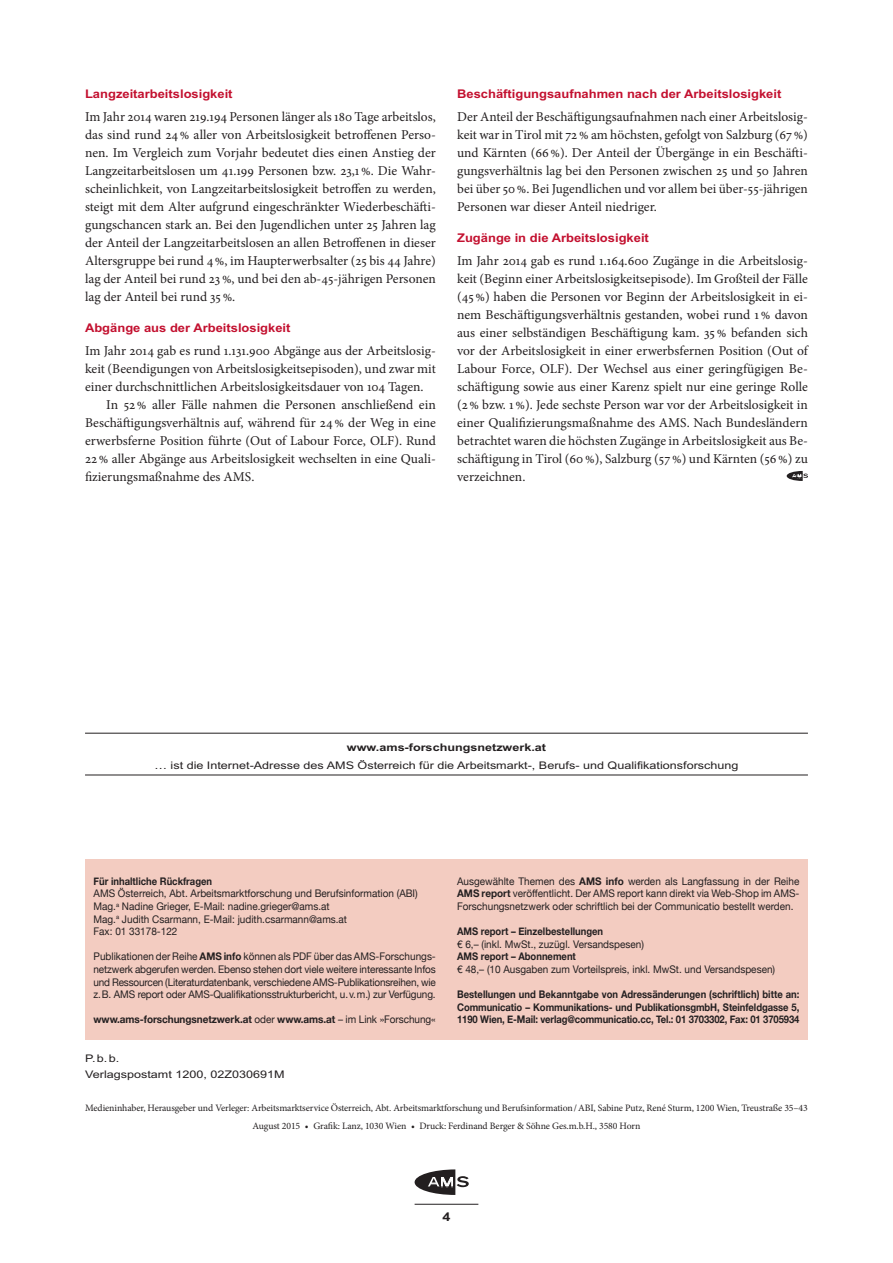
<style>
.page{position:relative;width:893px;height:1263px;background:#fff}
.page>*{position:absolute;margin:0;border:0;box-sizing:border-box;transform-origin:0 0}
.AMS_info_Lauftext_Er{font:13.5px/18px "Minion Pro";color:#231f20;text-align:justify}
.AMS_info_Lauftext{font:13.5px/18px "Minion Pro";color:#231f20;text-align:justify}
.AMS_info_Kapitel_I_I{font:700 12px "AMS";color:#c3102f;scale:.9 1}
.t1{font:700 12px "AMS";color:#231f20}
.AMS_info_Schluss_Kas{font:10.5px/12.6px "Helvetica Neue";color:#231f20;text-align:justify;scale:.95 1}
.AMS_info_Schluss_Kas-2{font:700 10.5px/12.6px "Helvetica Neue";letter-spacing:-.005em;color:#231f20;text-align:justify;scale:.9 1}
.AMS_info_Schluss_Fos{font:10.5px "AMS";color:#231f20}
.AMS_info_Schluss_Kas-3{font:700 10.5px "Helvetica Neue";letter-spacing:-.005em;color:#231f20;scale:.95 1}
.AMS_info_Schluss_Pbb{font:10.5px "AMS";color:#231f20}
.AMS_info_Schluss_For{font:700 10.5px "AMS";color:#231f20}
.AMS_info_Schluss_Imp{font:9.75px "Minion Pro";letter-spacing:-.01em;color:#231f20}
.s1{font-weight:700}
.s2{font-weight:400}
</style>
<div class="page">
<svg style="left:415px;top:1169px;width:54px;height:26px"></svg>
<hr style="left:415px;top:1204px;width:63px;height:1px;background:#231f20">
<svg style="left:787px;top:471px;width:21px;height:10px"></svg>
<hr style="left:85px;top:733px;width:723px;height:1px;background:#231f20">
<hr style="left:85px;top:775px;width:723px;height:1px;background:#231f20">
<div style="left:85px;top:859px;width:723px;height:180px;background:#f3ccc1"></div>
<p class="AMS_info_Kapitel_I_I" style="left:85px;top:88px;width:165px">Langzeitarbeitslosigkeit</p>
<p class="AMS_info_Lauftext_Er" style="left:85px;top:108px;width:352px">Im Jahr 2014 waren 219.194 Personen länger als 180 Tage arbeitslos, das sind rund 24% aller von Arbeitslosigkeit betroffenen Perso&shy;nen. Im Vergleich zum Vorjahr bedeutet dies einen Anstieg der Langzeitarbeitslosen um 41.199 Personen bzw. 23,1%. Die Wahr&shy;scheinlichkeit, von Langzeitarbeitslosigkeit betroffen zu werden, steigt mit dem Alter aufgrund eingeschränkter Wiederbeschäfti&shy;gungschancen stark an. Bei den Jugendlichen unter 25 Jahren lag der Anteil der Langzeitarbeitslosen an allen Betroffenen in dieser Altersgruppe bei rund 4%, im Haupterwerbsalter (25 bis 44 Jahre) lag der Anteil bei rund 23%, und bei den ab-45-jährigen Personen lag der Anteil bei rund 35%.</p>
<p class="AMS_info_Kapitel_I_I" style="left:85px;top:322px;width:230px">Abgänge aus der Arbeitslosigkeit</p>
<p class="AMS_info_Lauftext_Er" style="left:85px;top:342px;width:352px">Im Jahr 2014 gab es rund 1.131.900 Abgänge aus der Arbeitslosig&shy;keit (Beendigungen von Arbeitslosigkeitsepisoden), und zwar mit einer durchschnittlichen Arbeitslosigkeitsdauer von 104 Tagen.</p>
<p class="AMS_info_Lauftext" style="left:85px;top:396px;width:352px;text-indent:21px">In 52% aller Fälle nahmen die Personen anschließend ein Beschäftigungsverhältnis auf, während für 24% der Weg in eine erwerbsferne Position führte (Out of Labour Force, OLF). Rund 22% aller Abgänge aus Arbeitslosigkeit wechselten in eine Quali&shy;fizierungsmaßnahme des AMS.</p>
<p class="AMS_info_Kapitel_I_I" style="left:457px;top:88px;width:362px">Beschäftigungsaufnahmen nach der Arbeitslosigkeit</p>
<p class="AMS_info_Lauftext_Er" style="left:457px;top:108px;width:352px">Der Anteil der Beschäftigungsaufnahmen nach einer Arbeitslosig&shy;keit war in Tirol mit 72% am höchsten, gefolgt von Salzburg (67%) und Kärnten (66%). Der Anteil der Übergänge in ein Beschäfti&shy;gungsverhältnis lag bei den Personen zwischen 25 und 50 Jahren bei über 50%. Bei Jugendlichen und vor allem bei über-55-jährigen Personen war dieser Anteil niedriger.</p>
<p class="AMS_info_Kapitel_I_I" style="left:457px;top:232px;width:215px">Zugänge in die Arbeitslosigkeit</p>
<p class="AMS_info_Lauftext_Er" style="left:457px;top:252px;width:352px">Im Jahr 2014 gab es rund 1.164.600 Zugänge in die Arbeitslosig&shy;keit (Beginn einer Arbeitslosigkeitsepisode). Im Großteil der Fälle (45%) haben die Personen vor Beginn der Arbeitslosigkeit in ei&shy;nem Beschäftigungsverhältnis gestanden, wobei rund 1% davon aus einer selbständigen Beschäftigung kam. 35% befanden sich vor der Arbeitslosigkeit in einer erwerbsfernen Position (Out of Labour Force, OLF). Der Wechsel aus einer geringfügigen Be&shy;schäftigung sowie aus einer Karenz spielt nur eine geringe Rolle (2% bzw. 1%). Jede sechste Person war vor der Arbeitslosigkeit in einer Qualifizierungsmaßnahme des AMS. Nach Bundesländern betrachtet waren die höchsten Zugänge in Arbeitslosigkeit aus Be&shy;schäftigung in Tirol (60%), Salzburg (57%) und Kärnten (56%) zu verzeichnen.</p>
<p class="AMS_info_Schluss_For" style="left:347px;top:741px;width:201px">www.ams-forschungsnetzwerk.at</p>
<p class="AMS_info_Schluss_Fos" style="left:154px;top:759px;width:585px">… ist die Internet-Adresse des AMS Österreich für die Arbeitsmarkt-, Berufs- und Qualifikationsforschung</p>
<p class="AMS_info_Schluss_Kas-2" style="left:94px;top:874px;width:133px">Für inhaltliche Rückfragen</p>
<p class="AMS_info_Schluss_Kas" style="left:94px;top:887px;width:343px">AMS Österreich, Abt. Arbeitsmarktforschung und Berufsinformation (ABI)</p>
<p class="AMS_info_Schluss_Kas" style="left:94px;top:900px;width:250px">Mag.<sup>a</sup> Nadine Grieger, E-Mail: nadine.grieger@ams.at</p>
<p class="AMS_info_Schluss_Kas" style="left:94px;top:912px;width:268px">Mag.<sup>a</sup> Judith Csarmann, E-Mail: judith.csarmann@ams.at</p>
<p class="AMS_info_Schluss_Kas" style="left:94px;top:925px;width:90px">Fax: 01 33178-122</p>
<p class="AMS_info_Schluss_Kas" style="left:94px;top:950px;width:362px">Publikationen der Reihe <span class="s1">AMS info</span> können als PDF über das AMS-Forschungs&shy;netzwerk abgerufen werden. Ebenso stehen dort viele weitere interessante Infos und Ressourcen (Literaturdatenbank, verschiedene AMS-Publikationsreihen, wie z.B. AMS report oder AMS-Qualifikationsstrukturbericht, u.v.m.) zur Verfügung.</p>
<p class="AMS_info_Schluss_Kas-3" style="left:94px;top:1013px;width:362px">www.ams-forschungsnetzwerk.at <span class="s2">oder</span> www.ams.at <span class="s2">– im Link »Forschung«</span></p>
<p class="AMS_info_Schluss_Pbb" style="left:85px;top:1052px;width:36px">P.b.b.</p>
<p class="AMS_info_Schluss_Pbb" style="left:85px;top:1069px;width:201px">Verlagspostamt 1200, 02Z030691M</p>
<p class="AMS_info_Schluss_Kas" style="left:457px;top:875px;width:362px">Ausgewählte Themen des <span class="s1">AMS info</span> werden als Langfassung in der Reihe <span class="s1">AMS report</span> veröffentlicht. Der AMS report kann direkt via Web-Shop im AMS-Forschungsnetzwerk oder schriftlich bei der Communicatio bestellt werden.</p>
<p class="AMS_info_Schluss_Kas-2" style="left:457px;top:925px;width:164px">AMS report – Einzelbestellungen</p>
<p class="AMS_info_Schluss_Kas" style="left:457px;top:938px;width:198px">€ 6,– (inkl. MwSt., zuzügl. Versandspesen)</p>
<p class="AMS_info_Schluss_Kas-2" style="left:457px;top:950px;width:134px">AMS report – Abonnement</p>
<p class="AMS_info_Schluss_Kas" style="left:457px;top:963px;width:336px">€ 48,– (10 Ausgaben zum Vorteilspreis, inkl. MwSt. und Versandspesen)</p>
<p class="AMS_info_Schluss_Kas-2" style="left:457px;top:988px;width:382px">Bestellungen und Bekanntgabe von Adressänderungen (schriftlich) bitte an:<br>Communicatio – Kommunikations- und PublikationsgmbH, Steinfeldgasse 5, 1190 Wien, E-Mail: verlag@communicatio.cc, Tel.: 01 3703302, Fax: 01 3705934</p>
<p class="AMS_info_Schluss_Imp" style="left:85px;top:1101px;width:724px">Medieninhaber, Herausgeber und Verleger: Arbeitsmarktservice Österreich, Abt. Arbeitsmarktforschung und Berufsinformation/ABI, Sabine Putz, René Sturm, 1200 Wien, Treustraße 35–43</p>
<p class="AMS_info_Schluss_Imp" style="left:253px;top:1119px;width:389px">August 2015 • Grafik: Lanz, 1030 Wien • Druck: Ferdinand Berger &amp; Söhne Ges.m.b.H., 3580 Horn</p>
<p class="t1" style="left:442px;top:1210px;width:10px">4</p>
</div>
